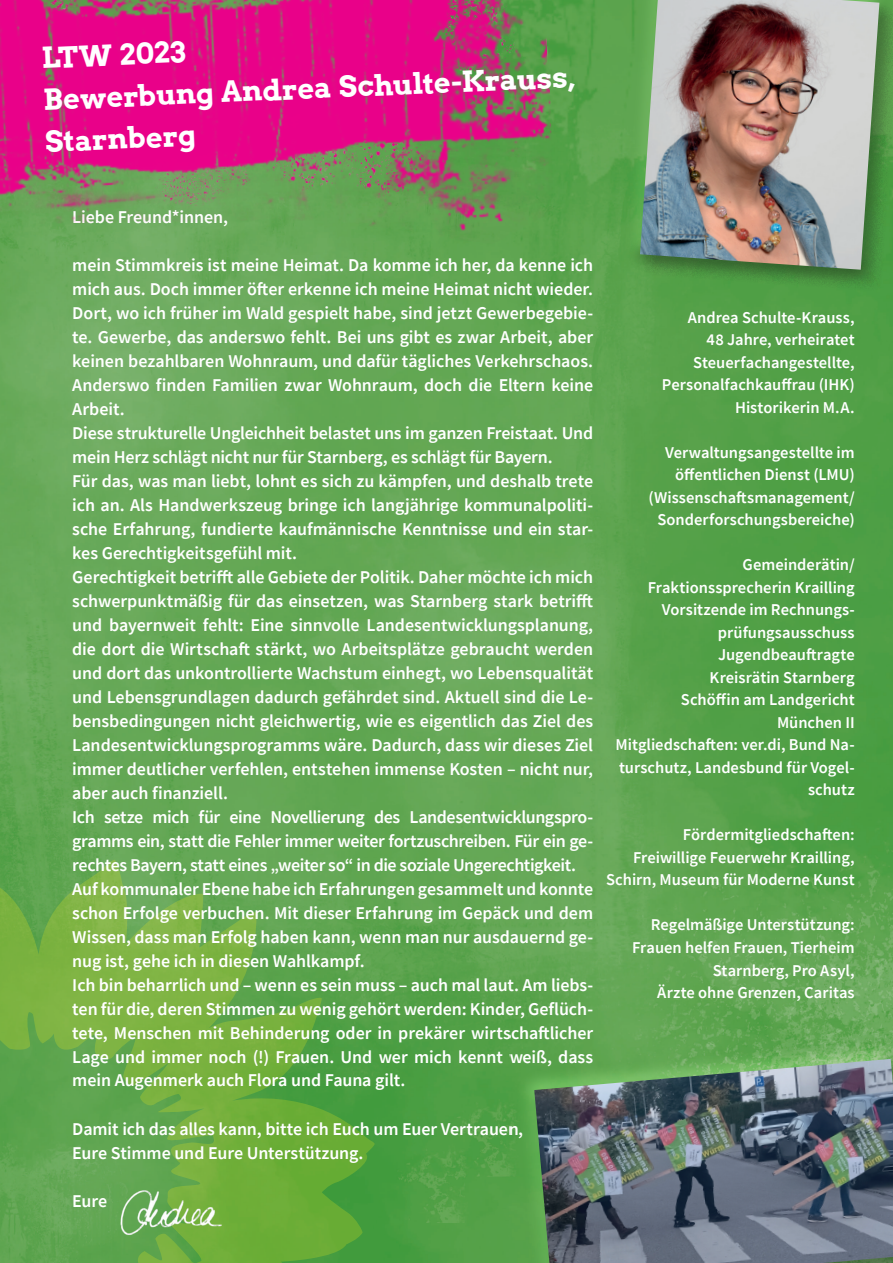
<style>
.page{position:relative;width:893px;height:1263px;background:#fff}
.page>*{position:absolute;margin:0;border:0;box-sizing:border-box;transform-origin:0 0}
.t1{font:28.65px/43.7px "Arvo Gruen";color:#fff}
.t2{font:600 18px/24px "Source Sans Pro";letter-spacing:-.005em;color:#fff}
.t3{font:600 16.5px/22.5px "Source Sans Pro";color:#fff;text-align:right}
</style>
<div class="page">
<img style="left:0;top:0;width:893px;height:1263px">
<svg style="left:0;top:859px;width:375px;height:404px;background:#68aa46"></svg>
<svg style="left:624px;top:0;width:269px;height:292px;background:#519a46"></svg>
<img style="left:640px;top:0;width:239px;height:270px">
<svg style="left:510px;top:1034px;width:383px;height:229px;background:#5ea450"></svg>
<svg style="left:516px;top:1046px;width:377px;height:217px;background:#5ea651"></svg>
<img style="left:534px;top:1059px;width:359px;height:204px">
<img style="left:0;top:0;width:567px;height:612px">
<img style="left:94px;top:1158px;width:136px;height:105px">
<h1 class="t1" style="left:40px;top:36px;width:533px;rotate:-3deg">LTW 2023<br>Bewerbung Andrea Schulte-Krauss,</h1>
<h1 class="t1" style="left:44px;top:119px;width:152px;rotate:-3deg">Starnberg</h1>
<p class="t2" style="left:72px;top:204px;width:157px">Liebe Freund*innen,</p>
<p class="t2" style="left:72px;top:252px;width:522px">mein Stimmkreis ist meine Heimat. Da komme ich her, da kenne ich mich aus. Doch immer öfter erkenne ich meine Heimat nicht wieder.<br>Dort, wo ich früher im Wald gespielt habe, sind jetzt Gewerbegebie&shy;te. Gewerbe, das anderswo fehlt. Bei uns gibt es zwar Arbeit, aber keinen bezahlbaren Wohnraum, und dafür tägliches Verkehrschaos.<br>Anderswo finden Familien zwar Wohnraum, doch die Eltern keine Arbeit.<br>Diese strukturelle Ungleichheit belastet uns im ganzen Freistaat. Und mein Herz schlägt nicht nur für Starnberg, es schlägt für Bayern.<br>Für das, was man liebt, lohnt es sich zu kämpfen, und deshalb trete ich an. Als Handwerkszeug bringe ich langjährige kommunalpoliti&shy;sche Erfahrung, fundierte kaufmännische Kenntnisse und ein star&shy;kes Gerechtigkeitsgefühl mit.<br>Gerechtigkeit betrifft alle Gebiete der Politik. Daher möchte ich mich schwerpunktmäßig für das einsetzen, was Starnberg stark betrifft und bayernweit fehlt: Eine sinnvolle Landesentwicklungsplanung, die dort die Wirtschaft stärkt, wo Arbeitsplätze gebraucht werden und dort das unkontrollierte Wachstum einhegt, wo Lebensqualität und Lebensgrundlagen dadurch gefährdet sind. Aktuell sind die Le&shy;bensbedingungen nicht gleichwertig, wie es eigentlich das Ziel des Landesentwicklungsprogramms wäre. Dadurch, dass wir dieses Ziel immer deutlicher verfehlen, entstehen immense Kosten – nicht nur, aber auch finanziell.<br>Ich setze mich für eine Novellierung des Landesentwicklungspro&shy;gramms ein, statt die Fehler immer weiter fortzuschreiben. Für ein ge&shy;rechtes Bayern, statt eines „weiter so“ in die soziale Ungerechtigkeit.<br>Auf kommunaler Ebene habe ich Erfahrungen gesammelt und konnte schon Erfolge verbuchen. Mit dieser Erfahrung im Gepäck und dem Wissen, dass man Erfolg haben kann, wenn man nur ausdauernd ge&shy;nug ist, gehe ich in diesen Wahlkampf.<br>Ich bin beharrlich und – wenn es sein muss – auch mal laut. Am liebs&shy;ten für die, deren Stimmen zu wenig gehört werden: Kinder, Geflüch&shy;tete, Menschen mit Behinderung oder in prekärer wirtschaftlicher Lage und immer noch (!) Frauen. Und wer mich kennt weiß, dass mein Augenmerk auch Flora und Fauna gilt.</p>
<p class="t2" style="left:72px;top:1116px;width:452px">Damit ich das alles kann, bitte ich Euch um Euer Vertrauen,<br>Eure Stimme und Eure Unterstützung.</p>
<p class="t2" style="left:72px;top:1188px;width:36px">Eure</p>
<p class="t3" style="left:662px;top:306px;width:194px">Andrea Schulte-Krauss,<br>48 Jahre, verheiratet<br>Steuerfachangestellte,<br>Personalfachkauffrau (IHK)<br>Historikerin M.A.</p>
<p class="t3" style="left:648px;top:441px;width:208px">Verwaltungsangestellte im öffentlichen Dienst (LMU) (Wissenschaftsmanagement/<br>Sonderforschungsbereiche)</p>
<p class="t3" style="left:615px;top:553px;width:241px">Gemeinderätin/<br>Fraktionssprecherin Krailling<br>Vorsitzende im Rechnungs&shy;prüfungsausschuss<br>Jugendbeauftragte<br>Kreisrätin Starnberg<br>Schöffin am Landgericht<br>München II<br>Mitgliedschaften: ver.di, Bund Na&shy;turschutz, Landesbund für Vogel&shy;schutz</p>
<p class="t3" style="left:606px;top:823px;width:250px">Fördermitgliedschaften:<br>Freiwillige Feuerwehr Krailling,<br>Schirn, Museum für Moderne Kunst</p>
<p class="t3" style="left:632px;top:913px;width:224px">Regelmäßige Unterstützung:<br>Frauen helfen Frauen, Tierheim<br>Starnberg, Pro Asyl,<br>Ärzte ohne Grenzen, Caritas</p>
</div>
